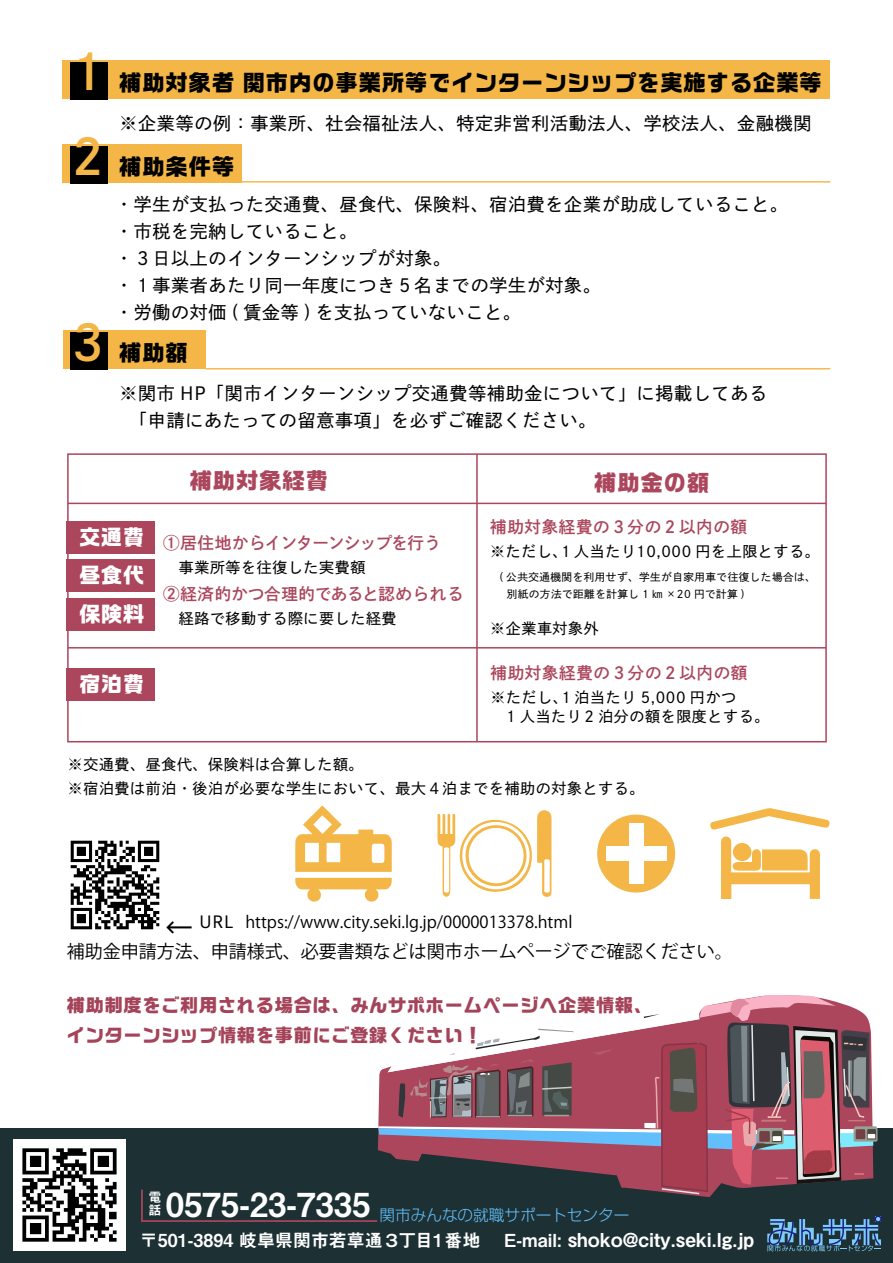
<style>
.page{position:relative;width:893px;height:1263px;background:#fff}
.page>*{position:absolute;margin:0;border:0;box-sizing:border-box;transform-origin:0 0}
.t1{font:33px "Midashi Go Pro MB31";color:#fff}
.t2{font:29.1px "P Shuei Go Kin Std M";color:#000}
.t3{font:700 22.35px "Ro G San Srf Std";letter-spacing:.04em;color:#000}
.t4{font:700 22.35px "Ro G San Srf Std";letter-spacing:.04em;color:#ab465c}
.t5{font:700 21px/38.4px "Ro G San Srf Std";letter-spacing:.04em;color:#fff;text-align:justify}
.t6{font:700 18.15px/29.7px "Ro G San Srf Std";letter-spacing:.04em;color:#a44359}
.t7{font:18px/27px "P Shuei Go Kin Std M";letter-spacing:.04em;color:#000}
.t8{font:18px "Midashi Go Pro MB31";color:#fff}
.t9{font:18px "Koz Go Pr 6 N";color:#000}
.t10{font:16.5px "P Shuei Go Kin Std B";letter-spacing:.04em;color:#ab465c}
.t11{font:16.5px "Koz Go Pr 6 N";color:#000}
.t12{font:16.5px "P Shuei Go Kin Std B";letter-spacing:-.04em;color:#ab465c}
.t13{font:300 15.6px "Shin Go Pro";color:#62bffb}
.t14{font:15px/24px "P Shuei Go Kin Std M";letter-spacing:.04em;color:#000}
.t15{font:13.05px/13px "Midashi Go Pro MB31";color:#fff}
.t16{font:10.65px/16.5px "P Shuei Go Kin Std M";letter-spacing:.04em;color:#000}
.s1{font-family:"P Shuei Go Kin Std B";font-weight:400;font-size:49.2px;color:#f4b646}
.s2{font-family:"P Shuei Go Kin Std M"}
.s3{font-size:19.2px}
</style>
<div class="page">
<div style="left:0;top:1128px;width:893px;height:134px;background:#1d3033"></div>
<img style="left:13px;top:1139px;width:112px;height:112px">
<div style="left:63px;top:60px;width:767px;height:39px;background:#f4b646"></div>
<div style="left:70px;top:62px;width:37px;height:37px;background:#000"></div>
<div style="left:63px;top:145px;width:179px;height:38px;background:#f4b646"></div>
<div style="left:70px;top:146px;width:37px;height:38px;background:#000"></div>
<div style="left:63px;top:331px;width:142px;height:38px;background:#f4b646"></div>
<div style="left:70px;top:332px;width:37px;height:38px;background:#000"></div>
<hr style="left:233px;top:181px;width:597px;height:2px;background:#f4b646">
<hr style="left:205px;top:368px;width:625px;height:1px;background:#f4b646">
<div style="left:67px;top:521px;width:88px;height:32px;background:#ab465c"></div>
<div style="left:67px;top:559px;width:88px;height:32px;background:#ab465c"></div>
<div style="left:67px;top:598px;width:88px;height:32px;background:#ab465c"></div>
<div style="left:67px;top:668px;width:88px;height:32px;background:#ab465c"></div>
<hr style="left:476px;top:454px;width:2px;height:288px;background:#ab465c">
<hr style="left:68px;top:503px;width:758px;height:1px;background:#ab465c">
<hr style="left:68px;top:647px;width:758px;height:1px;background:#ab465c">
<svg style="left:140px;top:715px;width:742px;height:536px"></svg>
<img style="left:70px;top:831px;width:99px;height:108px">
<p class="t3" style="left:72px;top:67px;width:752px"><span class="s1">1</span> 補助対象者関市内の事業所等でインターンシップを実施する企業等</p>
<p class="t7" style="left:119px;top:110px;width:693px">※企業等の例：事業所、社会福祉法人、特定非営利活動法人、学校法人、金融機関</p>
<p class="t3" style="left:72px;top:151px;width:164px"><span class="s1">2</span> 補助条件等</p>
<p class="t7" style="left:115px;top:191px;width:675px">・学生が支払った交通費、昼食代、保険料、宿泊費を企業が助成していること。・市税を完納していること。<br>・３日以上のインターンシップが対象。<br>・１事業者あたり同一年度につき５名までの学生が対象。<br>・労働の対価 ( 賃金等 ) を支払っていないこと。</p>
<p class="t3" style="left:72px;top:337px;width:118px"><span class="s1">3</span> 補助額</p>
<p class="t7" style="left:119px;top:380px;width:668px">※関市 HP「関市インターンシップ交通費等補助金について」に掲載してある　　「申請にあたっての留意事項」を必ずご確認ください。</p>
<p class="t5" style="left:79px;top:518px;width:66px">交通費昼食代保険料</p>
<p class="t5" style="left:79px;top:665px;width:66px">宿泊費</p>
<p class="t4" style="left:190px;top:465px;width:140px">補助対象経費</p>
<p class="t12" style="left:163px;top:531px;width:279px">①居住地からインターンシップを行う</p>
<p class="t14" style="left:163px;top:555px;width:204px">　事業所等を往復した実費額</p>
<p class="t10" style="left:163px;top:582px;width:302px">②経済的かつ合理的であると認められる</p>
<p class="t14" style="left:163px;top:606px;width:235px">　経路で移動する際に要した経費</p>
<p class="t4" style="left:594px;top:467px;width:117px">補助金の額</p>
<p class="t10" style="left:490px;top:516px;width:258px">補助対象経費の３分の２以内の額</p>
<p class="t14" style="left:490px;top:540px;width:331px">※ただし、１人当たり10,000 円を上限とする。</p>
<p class="t16" style="left:507px;top:569px;width:311px;text-indent:-7px">( 公共交通機関を利用せず、学生が自家用車で往復した場合は、別紙の方法で距離を計算し 1 ㎞ ×20 円で計算 )</p>
<p class="t14" style="left:490px;top:616px;width:110px">※企業車対象外</p>
<p class="t10" style="left:491px;top:661px;width:258px">補助対象経費の３分の２以内の額</p>
<p class="t14" style="left:506px;top:687px;width:265px;line-height:19.5px;text-indent:-16px">※ただし、１泊当たり 5,000 円かつ<br>1 人当たり 2 泊分の額を限度とする。</p>
<p class="t14" style="left:68px;top:752px;width:578px">※交通費、昼食代、保険料は合算した額。<br>※宿泊費は前泊・後泊が必要な学生において、最大４泊までを補助の対象とする。</p>
<h2 class="t2" style="left:160px;top:942px;width:31px;rotate:-90deg">↑</h2>
<p class="t11" style="left:200px;top:913px;width:374px"><span class="s2">URL</span> https://www.city.seki.lg.jp/0000013378.html</p>
<p class="t9" style="left:67px;top:942px;width:667px">補助金申請方法、申請様式、必要書類などは関市ホームページでご確認ください。</p>
<p class="t6" style="left:67px;top:991px;width:587px">補助制度をご利用される場合は、みんサポホームページへ企業情報、インターンシップ情報を事前にご登録ください！</p>
<h1 class="t1" style="left:166px;top:1178px;width:206px">0575-23-7335</h1>
<p class="t15" style="left:148px;top:1189px;width:14px">電話</p>
<p class="t13" style="left:380px;top:1202px;width:251px">関市みんなの就職サポートセンター</p>
<p class="t8" style="left:140px;top:1225px;width:616px">〒501-3894 岐阜県関市若草通３丁目１番地 　E-mail: <span class="s3">shoko@city.seki.lg.jp</span></p>
</div>
